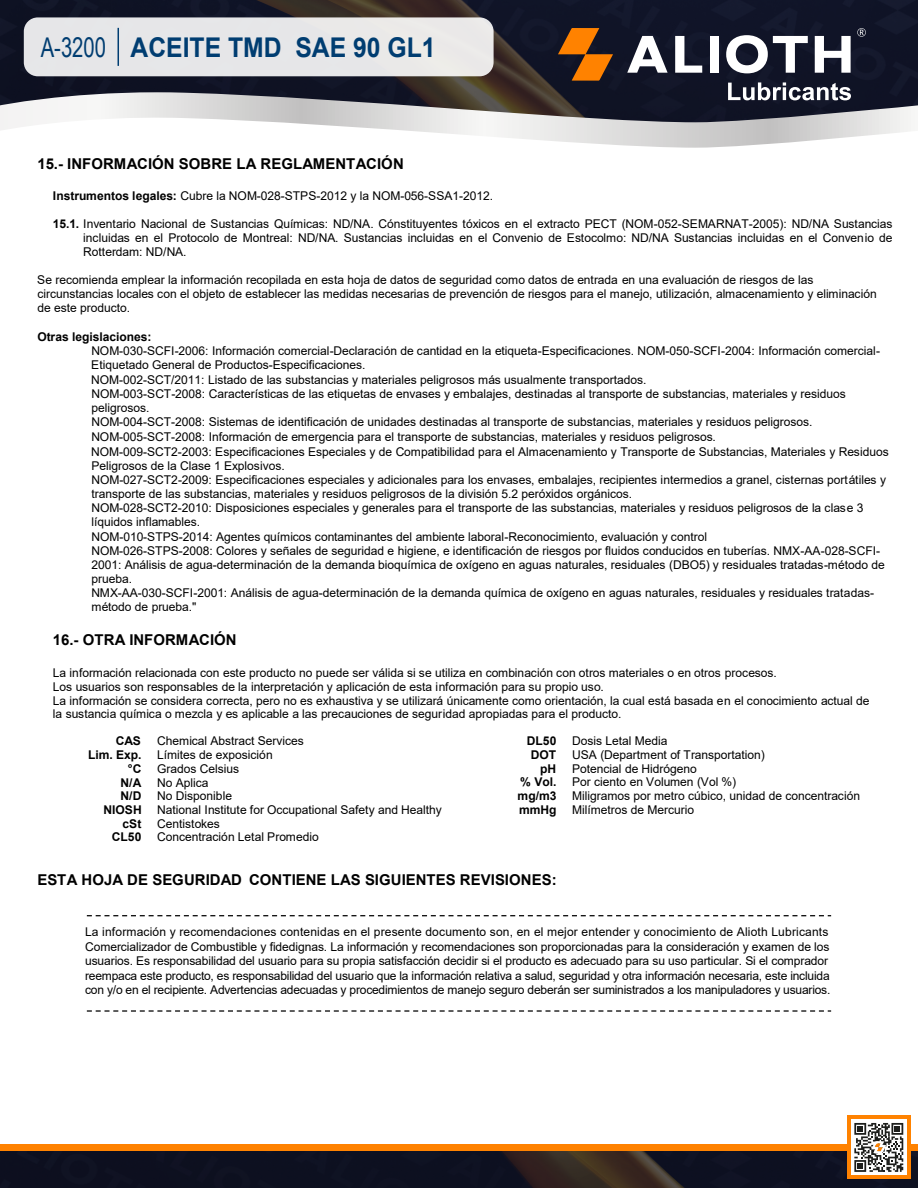
<style>
.page{position:relative;width:918px;height:1188px;background:#fff}
.page>*{position:absolute;margin:0;border:0;box-sizing:border-box;transform-origin:0 0}
.t1{font:700 27.15px "Arial";color:#003d71;scale:.91 1}
.t2{font:700 15px "Arial";color:#000}
.t3{font:12px/14.2px "Arial";letter-spacing:-.005em;color:#000}
.t4{font:700 12px "Arial";color:#000}
.s1{font-family:"Arial Narrow";font-weight:400}
.s2{font-weight:700}
</style>
<div class="page">
<img style="left:0;top:1151px;width:918px;height:37px">
<div style="left:0;top:1144px;width:918px;height:7px;background:#ff8200"></div>
<div style="left:847px;top:1116px;width:64px;height:63px;background:#ff8200"></div>
<div style="left:851px;top:1120px;width:56px;height:55px;background:#fff"></div>
<svg style="left:854px;top:1123px;width:49px;height:49px"></svg>
<img style="left:0;top:0;width:918px;height:92px">
<div style="left:24px;top:17px;width:470px;height:59px;background:#e6e6e8;border-radius:14px"></div>
<svg style="left:558px;top:28px;width:55px;height:53px;background:#874a13"></svg>
<svg style="left:627px;top:36px;width:41px;height:37px"></svg>
<svg style="left:675px;top:36px;width:27px;height:37px"></svg>
<div style="left:710px;top:36px;width:9px;height:37px;background:#fff"></div>
<svg style="left:726px;top:35px;width:82px;height:38px"></svg>
<svg style="left:815px;top:36px;width:36px;height:37px"></svg>
<svg style="left:728px;top:82px;width:123px;height:10px"></svg>
<svg style="left:857px;top:28px;width:9px;height:9px"></svg>
<svg style="left:0;top:92px;width:918px;height:56px"></svg>
<hr style="left:118px;top:28px;width:1px;height:38px;background:#003d71">
<svg style="left:87px;top:1010px;width:744px;height:2px"></svg>
<svg style="left:87px;top:915px;width:744px;height:1px"></svg>
<h1 class="t1" style="left:41px;top:28px;width:435px"><span class="s1">A-3200</span> ACEITE TMD SAE 90 GL1</h1>
<p class="t2" style="left:37px;top:153px;width:368px">15.- INFORMACIÓN SOBRE LA REGLAMENTACIÓN</p>
<p class="t3" style="left:53px;top:189px;width:442px"><span class="s2">Instrumentos legales:</span> Cubre la NOM-028-STPS-2012 y la NOM-056-SSA1-2012.</p>
<p class="t3" style="left:83px;top:217px;width:811px;line-height:13.8px;text-align:justify;text-indent:-30px"><span class="s2">15.1.</span> Inventario Nacional de Sustancias Químicas: ND/NA. Cónstituyentes tóxicos en el extracto PECT (NOM-052-SEMARNAT-2005): ND/NA Sustancias incluidas en el Protocolo de Montreal: ND/NA. Sustancias incluidas en el Convenio de Estocolmo: ND/NA Sustancias incluidas en el Convenio de Rotterdam: ND/NA.</p>
<p class="t3" style="left:37px;top:273px;width:841px;line-height:13.8px">Se recomienda emplear la información recopilada en esta hoja de datos de seguridad como datos de entrada en una evaluación de riesgos de las circunstancias locales con el objeto de establecer las medidas necesarias de prevención de riesgos para el manejo, utilización, almacenamiento y eliminación de este producto.</p>
<p class="t4" style="left:37px;top:328px;width:116px">Otras legislaciones:</p>
<p class="t3" style="left:91px;top:344px;width:799px">NOM-030-SCFI-2006: Información comercial-Declaración de cantidad en la etiqueta-Especificaciones. NOM-050-SCFI-2004: Información comercial-Etiquetado General de Productos-Especificaciones.<br>NOM-002-SCT/2011: Listado de las substancias y materiales peligrosos más usualmente transportados.<br>NOM-003-SCT-2008: Características de las etiquetas de envases y embalajes, destinadas al transporte de substancias, materiales y residuos peligrosos.<br>NOM-004-SCT-2008: Sistemas de identificación de unidades destinadas al transporte de substancias, materiales y residuos peligrosos.<br>NOM-005-SCT-2008: Información de emergencia para el transporte de substancias, materiales y residuos peligrosos.<br>NOM-009-SCT2-2003: Especificaciones Especiales y de Compatibilidad para el Almacenamiento y Transporte de Substancias, Materiales y Residuos Peligrosos de la Clase 1 Explosivos.<br>NOM-027-SCT2-2009: Especificaciones especiales y adicionales para los envases, embalajes, recipientes intermedios a granel, cisternas portátiles y transporte de las substancias, materiales y residuos peligrosos de la división 5.2 peróxidos orgánicos.<br>NOM-028-SCT2-2010: Disposiciones especiales y generales para el transporte de las substancias, materiales y residuos peligrosos de la clase 3 líquidos inflamables.<br>NOM-010-STPS-2014: Agentes químicos contaminantes del ambiente laboral-Reconocimiento, evaluación y control<br>NOM-026-STPS-2008: Colores y señales de seguridad e higiene, e identificación de riesgos por fluidos conducidos en tuberías. NMX-AA-028-SCFI-2001: Análisis de agua-determinación de la demanda bioquímica de oxígeno en aguas naturales, residuales (DBO5) y residuales tratadas-método de prueba.<br>NMX-AA-030-SCFI-2001: Análisis de agua-determinación de la demanda química de oxígeno en aguas naturales, residuales y residuales tratadas&shy;método de prueba."</p>
<p class="t2" style="left:53px;top:629px;width:185px">16.- OTRA INFORMACIÓN</p>
<p class="t3" style="left:53px;top:666px;width:818px;line-height:13.8px">La información relacionada con este producto no puede ser válida si se utiliza en combinación con otros materiales o en otros procesos.<br>Los usuarios son responsables de la interpretación y aplicación de esta información para su propio uso.<br>La información se considera correcta, pero no es exhaustiva y se utilizará únicamente como orientación, la cual está basada en el conocimiento actual de la sustancia química o mezcla y es aplicable a las precauciones de seguridad apropiadas para el producto.</p>
<p class="t4" style="left:116px;top:732px;width:27px">CAS</p>
<p class="t3" style="left:157px;top:734px;width:148px">Chemical Abstract Services</p>
<p class="t4" style="left:88px;top:746px;width:55px">Lim. Exp.</p>
<p class="t3" style="left:157px;top:747px;width:117px">Límites de exposición</p>
<p class="t4" style="left:128px;top:760px;width:15px">°C</p>
<p class="t3" style="left:157px;top:761px;width:84px">Grados Celsius</p>
<p class="t4" style="left:121px;top:774px;width:22px">N/A</p>
<p class="t3" style="left:157px;top:775px;width:53px">No Aplica</p>
<p class="t4" style="left:121px;top:788px;width:22px">N/D</p>
<p class="t3" style="left:157px;top:789px;width:76px">No Disponible</p>
<p class="t4" style="left:104px;top:801px;width:40px">NIOSH</p>
<p class="t3" style="left:157px;top:803px;width:286px">National Institute for Occupational Safety and Healthy</p>
<p class="t4" style="left:123px;top:815px;width:20px">cSt</p>
<p class="t3" style="left:157px;top:816px;width:64px">Centistokes</p>
<p class="t4" style="left:112px;top:829px;width:31px">CL50</p>
<p class="t3" style="left:157px;top:830px;width:163px">Concentración Letal Promedio</p>
<p class="t4" style="left:527px;top:732px;width:31px">DL50</p>
<p class="t3" style="left:572px;top:734px;width:97px">Dosis Letal Media</p>
<p class="t4" style="left:531px;top:746px;width:27px">DOT</p>
<p class="t3" style="left:572px;top:747px;width:194px">USA (Department of Transportation)</p>
<p class="t4" style="left:540px;top:760px;width:18px">pH</p>
<p class="t3" style="left:572px;top:761px;width:126px">Potencial de Hidrógeno</p>
<p class="t4" style="left:520px;top:774px;width:38px">% Vol.</p>
<p class="t3" style="left:572px;top:775px;width:166px">Por ciento en Volumen (Vol %)</p>
<p class="t4" style="left:518px;top:787px;width:40px">mg/m3</p>
<p class="t3" style="left:572px;top:789px;width:289px">Miligramos por metro cúbico, unidad de concentración</p>
<p class="t4" style="left:519px;top:801px;width:39px">mmHg</p>
<p class="t3" style="left:572px;top:802px;width:124px">Milímetros de Mercurio</p>
<p class="t2" style="left:37px;top:869px;width:521px">ESTA HOJA DE SEGURIDAD CONTIENE LAS SIGUIENTES REVISIONES:</p>
<p class="t3" style="left:85px;top:925px;width:747px">La información y recomendaciones contenidas en el presente documento son, en el mejor entender y conocimiento de Alioth Lubricants Comercializador de Combustible y fidedignas. La información y recomendaciones son proporcionadas para la consideración y examen de los usuarios. Es responsabilidad del usuario para su propia satisfacción decidir si el producto es adecuado para su uso particular. Si el comprador reempaca este producto, es responsabilidad del usuario que la información relativa a salud, seguridad y otra información necesaria, este incluida con y/o en el recipiente. Advertencias adecuadas y procedimientos de manejo seguro deberán ser suministrados a los manipuladores y usuarios.</p>
</div>
